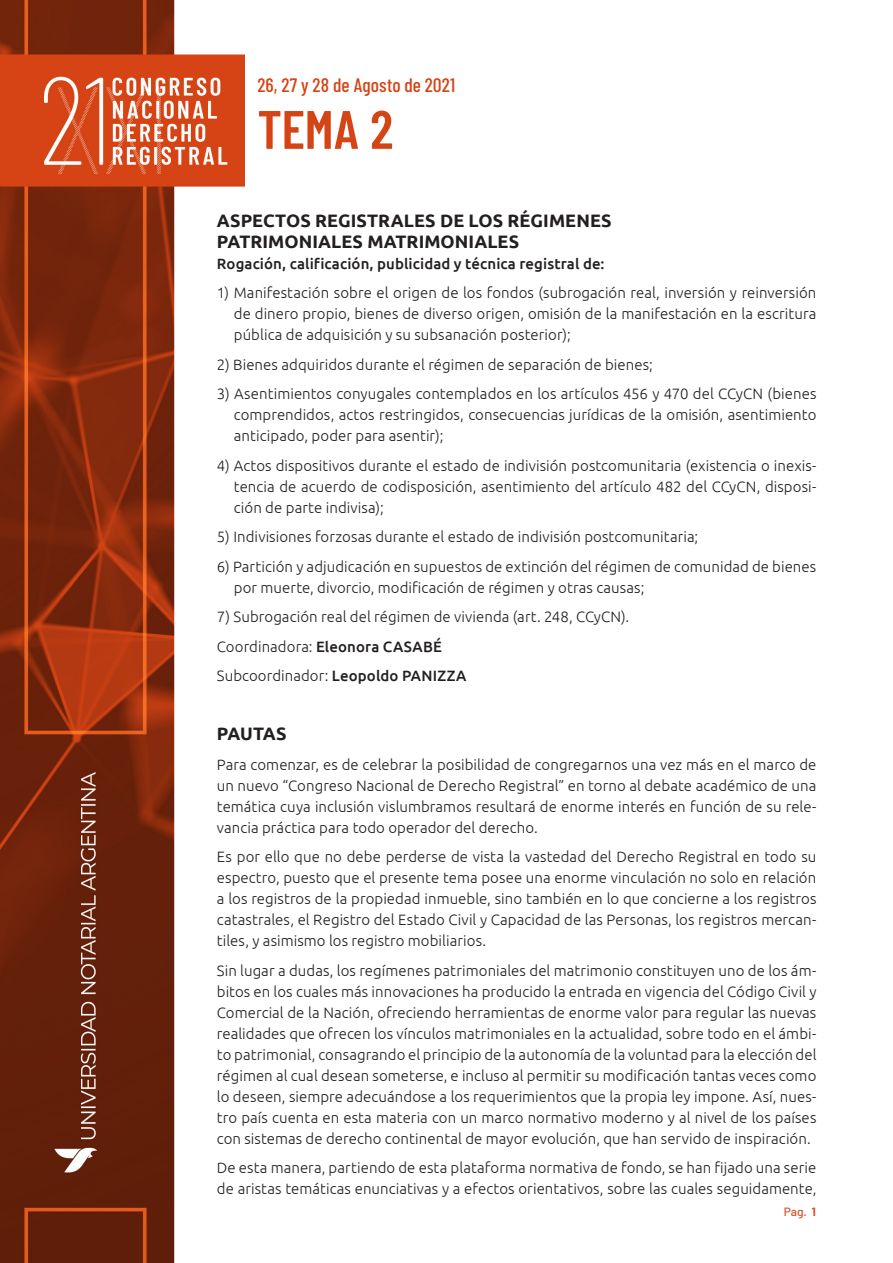
<style>
.page{position:relative;width:893px;height:1263px;background:#fff}
.page>*{position:absolute;margin:0;border:0;box-sizing:border-box;transform-origin:0 0}
.t1{font:600 54px "Barlow Condensed";color:#d54415}
.t2{font:500 19.5px "Barlow Condensed";letter-spacing:.005em;color:#d54415}
.t3{font:700 18px "Ubuntu";letter-spacing:.005em;color:#231f20}
.t4{font:300 15px/21px "Ubuntu";letter-spacing:.005em;color:#231f20;text-align:justify}
.t5{font:500 15px "Ubuntu";letter-spacing:.005em;color:#231f20}
.t6{font:500 12px "Barlow";color:#d84e27}
.s1{font-weight:300}
.s2{font-weight:500}
.s3{font-weight:700}
</style>
<div class="page">
<img style="left:0;top:1px;width:244px;height:1262px">
<h2 class="t2" style="left:257px;top:73px;width:199px">26, 27 y 28 de Agosto de 2021</h2>
<h1 class="t1" style="left:257px;top:96px;width:137px">TEMA 2</h1>
<p class="t3" style="left:217px;top:209px;width:396px">ASPECTOS REGISTRALES DE LOS RÉGIMENES</p>
<p class="t3" style="left:217px;top:230px;width:304px">PATRIMONIALES MATRIMONIALES</p>
<p class="t5" style="left:217px;top:254px;width:389px">Rogación, calificación, publicidad y técnica registral de:</p>
<p class="t4" style="left:234px;top:282px;width:584px;text-indent:-17px">1) Manifestación sobre el origen de los fondos (subrogación real, inversión y reinversión de dinero propio, bienes de diverso origen, omisión de la manifestación en la escritura pública de adquisición y su subsanación posterior);</p>
<p class="t4" style="left:217px;top:353px;width:437px">2) Bienes adquiridos durante el régimen de separación de bienes;</p>
<p class="t4" style="left:234px;top:383px;width:584px;text-indent:-17px">3) Asentimientos conyugales contemplados en los artículos 456 y 470 del CCyCN (bienes comprendidos, actos restringidos, consecuencias jurídicas de la omisión, asentimiento anticipado, poder para asentir);</p>
<p class="t4" style="left:234px;top:454px;width:584px;text-indent:-17px">4) Actos dispositivos durante el estado de indivisión postcomunitaria (existencia o inexis&shy;tencia de acuerdo de codisposición, asentimiento del artículo 482 del CCyCN, disposi&shy;ción de parte indivisa);</p>
<p class="t4" style="left:217px;top:526px;width:483px">5) Indivisiones forzosas durante el estado de indivisión postcomunitaria;</p>
<p class="t4" style="left:234px;top:555px;width:584px;text-indent:-17px">6) Partición y adjudicación en supuestos de extinción del régimen de comunidad de bienes por muerte, divorcio, modificación de régimen y otras causas;</p>
<p class="t4" style="left:217px;top:606px;width:414px">7) Subrogación real del régimen de vivienda (art. 248, CCyCN).</p>
<p class="t5" style="left:217px;top:637px;width:227px"><span class="s1">Coordinadora:</span> Eleonora CASABÉ</p>
<p class="t4" style="left:217px;top:665px;width:251px">Subcoordinador: <span class="s2">Leopoldo PANIZZA</span></p>
<p class="t3" style="left:217px;top:723px;width:71px">PAUTAS</p>
<p class="t4" style="left:217px;top:753px;width:601px">Para comenzar, es de celebrar la posibilidad de congregarnos una vez más en el marco de un nuevo “Congreso Nacional de Derecho Registral” en torno al debate académico de una temática cuya inclusión vislumbramos resultará de enorme interés en función de su rele&shy;vancia práctica para todo operador del derecho.</p>
<p class="t4" style="left:217px;top:846px;width:601px">Es por ello que no debe perderse de vista la vastedad del Derecho Registral en todo su espectro, puesto que el presente tema posee una enorme vinculación no solo en relación a los registros de la propiedad inmueble, sino también en lo que concierne a los registros catastrales, el Registro del Estado Civil y Capacidad de las Personas, los registros mercan&shy;tiles, y asimismo los registro mobiliarios.</p>
<p class="t4" style="left:217px;top:959px;width:601px">Sin lugar a dudas, los regímenes patrimoniales del matrimonio constituyen uno de los ám&shy;bitos en los cuales más innovaciones ha producido la entrada en vigencia del Código Civil y Comercial de la Nación, ofreciendo herramientas de enorme valor para regular las nuevas realidades que ofrecen los vínculos matrimoniales en la actualidad, sobre todo en el ámbi&shy;to patrimonial, consagrando el principio de la autonomía de la voluntad para la elección del régimen al cual desean someterse, e incluso al permitir su modificación tantas veces como lo deseen, siempre adecuándose a los requerimientos que la propia ley impone. Así, nues&shy;tro país cuenta en esta materia con un marco normativo moderno y al nivel de los países con sistemas de derecho continental de mayor evolución, que han servido de inspiración.</p>
<p class="t4" style="left:217px;top:1157px;width:601px">De esta manera, partiendo de esta plataforma normativa de fondo, se han fijado una serie de aristas temáticas enunciativas y a efectos orientativos, sobre las cuales seguidamente,</p>
<p class="t6" style="left:784px;top:1204px;width:34px">Pag. <span class="s3">1</span></p>
</div>
